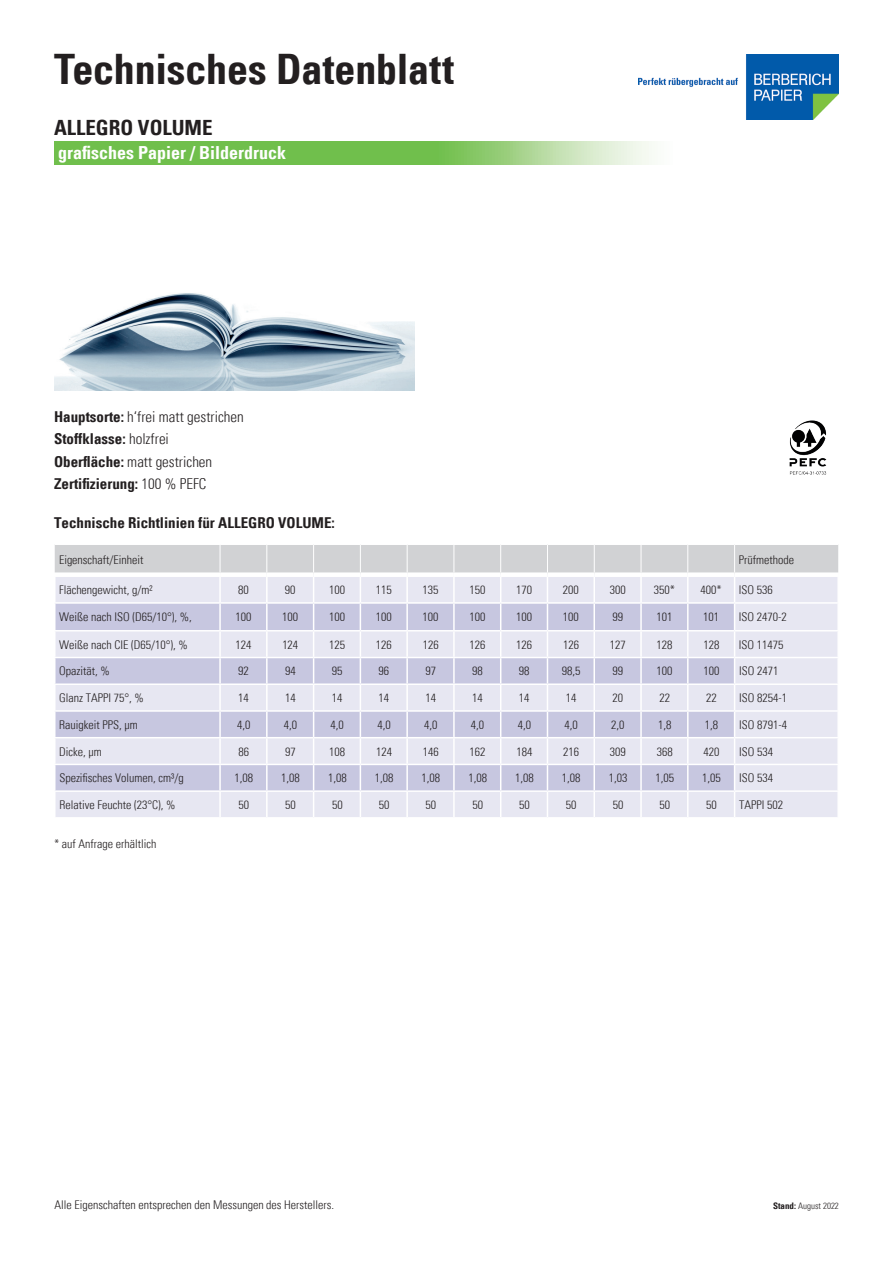
<style>
.page{position:relative;width:893px;height:1263px;background:#fff}
.page>*{position:absolute;margin:0;border:0;box-sizing:border-box;transform-origin:0 0}
.t1{font:700 condensed 42px "Univers";letter-spacing:-.005em;color:#231f20}
.t2{font:700 condensed 21px "Univers";color:#231f20}
.t3{font:700 condensed 18px "Univers";color:#fff}
.t4{font:300 condensed 15px/22.5px "Univers";color:#231f20}
.t5{font:700 condensed 15px "Univers";color:#231f20}
.t6{font:300 condensed 12px "Univers";color:#231f20}
.t7{font:300 condensed 9px "Univers";color:#231f20}
.s1{font-weight:700}
</style>
<div class="page">
<svg style="left:54px;top:141px;width:598px;height:24px;background:#89c96a"></svg>
<svg style="left:55px;top:545px;width:783px;height:272px;background:#dcdcea"></svg>
<div style="left:54px;top:572px;width:166px;height:5px;background:#fff"></div>
<div style="left:220px;top:572px;width:47px;height:5px;background:#fff"></div>
<div style="left:267px;top:572px;width:47px;height:5px;background:#fff"></div>
<div style="left:314px;top:572px;width:46px;height:5px;background:#fff"></div>
<div style="left:360px;top:572px;width:47px;height:5px;background:#fff"></div>
<div style="left:407px;top:572px;width:47px;height:5px;background:#fff"></div>
<div style="left:454px;top:572px;width:47px;height:5px;background:#fff"></div>
<div style="left:501px;top:572px;width:46px;height:5px;background:#fff"></div>
<div style="left:547px;top:572px;width:47px;height:5px;background:#fff"></div>
<div style="left:594px;top:572px;width:47px;height:5px;background:#fff"></div>
<div style="left:641px;top:572px;width:47px;height:5px;background:#fff"></div>
<div style="left:688px;top:572px;width:47px;height:5px;background:#fff"></div>
<div style="left:735px;top:572px;width:104px;height:5px;background:#fff"></div>
<img style="left:54px;top:293px;width:360px;height:97px">
<img style="left:638px;top:54px;width:201px;height:65px">
<img style="left:789px;top:420px;width:38px;height:55px">
<h1 class="t1" style="left:54px;top:51px;width:402px">Technisches Datenblatt</h1>
<h2 class="t2" style="left:54px;top:119px;width:160px">ALLEGRO VOLUME</h2>
<h3 class="t3" style="left:58px;top:145px;width:229px">grafisches Papier / Bilderdruck</h3>
<p class="t4" style="left:54px;top:407px;width:191px"><span class="s1">Hauptsorte:</span> h‘frei matt gestrichen<br><span class="s1">Stoffklasse:</span> holzfrei<br><span class="s1">Oberfläche:</span> matt gestrichen<br><span class="s1">Zertifizierung:</span> 100 % PEFC</p>
<p class="t5" style="left:54px;top:517px;width:282px">Technische Richtlinien für ALLEGRO VOLUME:</p>
<p class="t6" style="left:59px;top:555px;width:86px">Eigenschaft/Einheit</p>
<p class="t6" style="left:739px;top:555px;width:57px">Prüfmethode</p>
<p class="t6" style="left:59px;top:585px;width:95px">Flächengewicht, g/m²</p>
<p class="t6" style="left:238px;top:585px;width:12px">80</p>
<p class="t6" style="left:285px;top:585px;width:12px">90</p>
<p class="t6" style="left:329px;top:585px;width:17px">100</p>
<p class="t6" style="left:376px;top:585px;width:17px">115</p>
<p class="t6" style="left:423px;top:585px;width:17px">135</p>
<p class="t6" style="left:469px;top:585px;width:17px">150</p>
<p class="t6" style="left:516px;top:585px;width:17px">170</p>
<p class="t6" style="left:563px;top:585px;width:17px">200</p>
<p class="t6" style="left:610px;top:585px;width:17px">300</p>
<p class="t6" style="left:654px;top:585px;width:23px">350*</p>
<p class="t6" style="left:701px;top:585px;width:23px">400*</p>
<p class="t6" style="left:739px;top:585px;width:35px">ISO 536</p>
<p class="t6" style="left:59px;top:612px;width:134px">Weiße nach ISO (D65/10°), %,</p>
<p class="t6" style="left:235px;top:612px;width:17px">100</p>
<p class="t6" style="left:282px;top:612px;width:17px">100</p>
<p class="t6" style="left:329px;top:612px;width:17px">100</p>
<p class="t6" style="left:376px;top:612px;width:17px">100</p>
<p class="t6" style="left:423px;top:612px;width:17px">100</p>
<p class="t6" style="left:469px;top:612px;width:17px">100</p>
<p class="t6" style="left:516px;top:612px;width:17px">100</p>
<p class="t6" style="left:563px;top:612px;width:17px">100</p>
<p class="t6" style="left:612px;top:612px;width:12px">99</p>
<p class="t6" style="left:656px;top:612px;width:17px">101</p>
<p class="t6" style="left:703px;top:612px;width:17px">101</p>
<p class="t6" style="left:739px;top:612px;width:49px">ISO 2470-2</p>
<p class="t6" style="left:59px;top:639px;width:130px">Weiße nach CIE (D65/10°), %</p>
<p class="t6" style="left:236px;top:639px;width:17px">124</p>
<p class="t6" style="left:282px;top:639px;width:17px">124</p>
<p class="t6" style="left:329px;top:639px;width:17px">125</p>
<p class="t6" style="left:376px;top:639px;width:17px">126</p>
<p class="t6" style="left:423px;top:639px;width:17px">126</p>
<p class="t6" style="left:469px;top:639px;width:17px">126</p>
<p class="t6" style="left:516px;top:639px;width:17px">126</p>
<p class="t6" style="left:563px;top:639px;width:17px">126</p>
<p class="t6" style="left:610px;top:639px;width:17px">127</p>
<p class="t6" style="left:657px;top:639px;width:17px">128</p>
<p class="t6" style="left:703px;top:639px;width:17px">128</p>
<p class="t6" style="left:739px;top:639px;width:46px">ISO 11475</p>
<p class="t6" style="left:59px;top:666px;width:52px">Opazität, %</p>
<p class="t6" style="left:238px;top:666px;width:12px">92</p>
<p class="t6" style="left:285px;top:666px;width:12px">94</p>
<p class="t6" style="left:332px;top:666px;width:12px">95</p>
<p class="t6" style="left:379px;top:666px;width:12px">96</p>
<p class="t6" style="left:425px;top:666px;width:12px">97</p>
<p class="t6" style="left:472px;top:666px;width:12px">98</p>
<p class="t6" style="left:519px;top:666px;width:12px">98</p>
<p class="t6" style="left:562px;top:666px;width:20px">98,5</p>
<p class="t6" style="left:612px;top:666px;width:12px">99</p>
<p class="t6" style="left:657px;top:666px;width:17px">100</p>
<p class="t6" style="left:703px;top:666px;width:17px">100</p>
<p class="t6" style="left:739px;top:666px;width:41px">ISO 2471</p>
<p class="t6" style="left:59px;top:693px;width:86px">Glanz TAPPI 75°, %</p>
<p class="t6" style="left:238px;top:693px;width:12px">14</p>
<p class="t6" style="left:285px;top:693px;width:12px">14</p>
<p class="t6" style="left:332px;top:693px;width:12px">14</p>
<p class="t6" style="left:379px;top:693px;width:12px">14</p>
<p class="t6" style="left:425px;top:693px;width:12px">14</p>
<p class="t6" style="left:472px;top:693px;width:12px">14</p>
<p class="t6" style="left:519px;top:693px;width:12px">14</p>
<p class="t6" style="left:566px;top:693px;width:12px">14</p>
<p class="t6" style="left:613px;top:693px;width:12px">20</p>
<p class="t6" style="left:659px;top:693px;width:12px">22</p>
<p class="t6" style="left:706px;top:693px;width:12px">22</p>
<p class="t6" style="left:739px;top:693px;width:49px">ISO 8254-1</p>
<p class="t6" style="left:59px;top:719px;width:80px">Rauigkeit PPS, µm</p>
<p class="t6" style="left:237px;top:719px;width:15px">4,0</p>
<p class="t6" style="left:284px;top:719px;width:15px">4,0</p>
<p class="t6" style="left:331px;top:719px;width:15px">4,0</p>
<p class="t6" style="left:377px;top:719px;width:15px">4,0</p>
<p class="t6" style="left:424px;top:719px;width:15px">4,0</p>
<p class="t6" style="left:471px;top:719px;width:15px">4,0</p>
<p class="t6" style="left:518px;top:719px;width:15px">4,0</p>
<p class="t6" style="left:564px;top:719px;width:15px">4,0</p>
<p class="t6" style="left:611px;top:719px;width:15px">2,0</p>
<p class="t6" style="left:658px;top:719px;width:15px">1,8</p>
<p class="t6" style="left:705px;top:719px;width:15px">1,8</p>
<p class="t6" style="left:739px;top:719px;width:49px">ISO 8791-4</p>
<p class="t6" style="left:59px;top:746px;width:44px">Dicke, µm</p>
<p class="t6" style="left:238px;top:746px;width:12px">86</p>
<p class="t6" style="left:285px;top:746px;width:12px">97</p>
<p class="t6" style="left:329px;top:746px;width:17px">108</p>
<p class="t6" style="left:376px;top:746px;width:17px">124</p>
<p class="t6" style="left:423px;top:746px;width:17px">146</p>
<p class="t6" style="left:470px;top:746px;width:17px">162</p>
<p class="t6" style="left:516px;top:746px;width:17px">184</p>
<p class="t6" style="left:563px;top:746px;width:17px">216</p>
<p class="t6" style="left:610px;top:746px;width:17px">309</p>
<p class="t6" style="left:657px;top:746px;width:17px">368</p>
<p class="t6" style="left:703px;top:746px;width:17px">420</p>
<p class="t6" style="left:739px;top:746px;width:35px">ISO 534</p>
<p class="t6" style="left:59px;top:773px;width:126px">Spezifisches Volumen, cm³/g</p>
<p class="t6" style="left:234px;top:773px;width:20px">1,08</p>
<p class="t6" style="left:281px;top:773px;width:20px">1,08</p>
<p class="t6" style="left:328px;top:773px;width:20px">1,08</p>
<p class="t6" style="left:375px;top:773px;width:20px">1,08</p>
<p class="t6" style="left:422px;top:773px;width:20px">1,08</p>
<p class="t6" style="left:468px;top:773px;width:20px">1,08</p>
<p class="t6" style="left:515px;top:773px;width:20px">1,08</p>
<p class="t6" style="left:562px;top:773px;width:20px">1,08</p>
<p class="t6" style="left:609px;top:773px;width:20px">1,03</p>
<p class="t6" style="left:655px;top:773px;width:20px">1,05</p>
<p class="t6" style="left:702px;top:773px;width:20px">1,05</p>
<p class="t6" style="left:739px;top:773px;width:35px">ISO 534</p>
<p class="t6" style="left:59px;top:800px;width:118px">Relative Feuchte (23°C), %</p>
<p class="t6" style="left:238px;top:800px;width:12px">50</p>
<p class="t6" style="left:285px;top:800px;width:12px">50</p>
<p class="t6" style="left:332px;top:800px;width:12px">50</p>
<p class="t6" style="left:379px;top:800px;width:12px">50</p>
<p class="t6" style="left:426px;top:800px;width:12px">50</p>
<p class="t6" style="left:472px;top:800px;width:12px">50</p>
<p class="t6" style="left:519px;top:800px;width:12px">50</p>
<p class="t6" style="left:566px;top:800px;width:12px">50</p>
<p class="t6" style="left:613px;top:800px;width:12px">50</p>
<p class="t6" style="left:659px;top:800px;width:12px">50</p>
<p class="t6" style="left:706px;top:800px;width:12px">50</p>
<p class="t6" style="left:739px;top:800px;width:45px">TAPPI 502</p>
<p class="t6" style="left:54px;top:839px;width:104px">* auf Anfrage erhältlich</p>
<p class="t6" style="left:54px;top:1200px;width:281px">Alle Eigenschaften entsprechen den Messungen des Herstellers.</p>
<p class="t7" style="left:773px;top:1202px;width:67px"><span class="s1">Stand:</span> August 2022</p>
</div>
